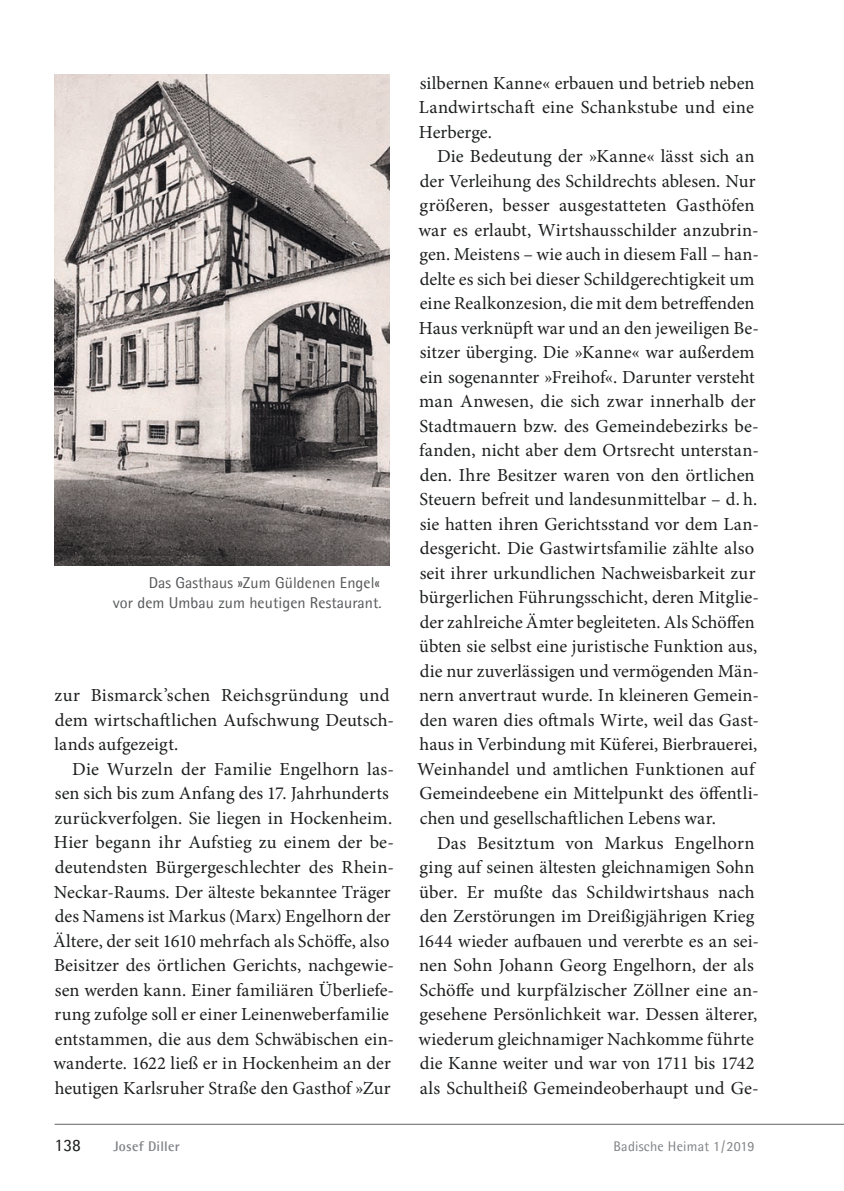
<style>
.page{position:relative;width:844px;height:1191px;background:#fff}
.page>*{position:absolute;margin:0;border:0;box-sizing:border-box;transform-origin:0 0}
.t1{font:18.38px "Minion Pro";letter-spacing:.005em;color:#1d1e1f}
.t2{font:17.5px "Agfa Rotis Semisans";color:#1d1e1f}
.t3{font:15.75px/20.1px "Agfa Rotis Semisans";letter-spacing:.005em;color:#57585a;text-align:right}
.t4{font:14px "Agfa Rotis Semisans";letter-spacing:.015em;color:#808285}
.t5{font:700 14px "Agfa Rotis Semisans";letter-spacing:.015em;color:#808285}
</style>
<div class="page">
<hr style="left:55px;top:1124px;width:788px;height:1px;background:#636366">
<img style="left:55px;top:74px;width:334px;height:491px">
<p class="t3" style="left:113px;top:573px;width:270px">Das Gasthaus »Zum Güldenen Engel«<br>vor dem Umbau zum heutigen Restaurant.</p>
<p class="t1" style="left:54px;top:688px;width:336px">zur Bismarck’schen Reichsgründung und</p>
<p class="t1" style="left:55px;top:712px;width:340px">dem wirtschaftlichen Aufschwung Deutsch-</p>
<p class="t1" style="left:55px;top:737px;width:125px">lands aufgezeigt.</p>
<p class="t1" style="left:72px;top:761px;width:323px">Die Wurzeln der Familie Engelhorn las-</p>
<p class="t1" style="left:55px;top:786px;width:335px">sen sich bis zum Anfang des 17. Jahrhunderts</p>
<p class="t1" style="left:54px;top:810px;width:339px">zurückverfolgen. Sie liegen in Hockenheim.</p>
<p class="t1" style="left:54px;top:835px;width:341px">Hier begann ihr Aufstieg zu einem der be-</p>
<p class="t1" style="left:55px;top:859px;width:340px">deutendsten Bürgergeschlechter des Rhein-</p>
<p class="t1" style="left:54px;top:884px;width:338px">Neckar-Raums. Der älteste bekanntee Träger</p>
<p class="t1" style="left:55px;top:908px;width:337px">des Namens ist Markus (Marx) Engelhorn der</p>
<p class="t1" style="left:53px;top:933px;width:338px">Ältere, der seit 1610 mehrfach als Schöffe, also</p>
<p class="t1" style="left:54px;top:957px;width:341px">Beisitzer des örtlichen Gerichts, nachgewie-</p>
<p class="t1" style="left:55px;top:982px;width:341px">sen werden kann. Einer familiären Überliefe-</p>
<p class="t1" style="left:54px;top:1006px;width:336px">rung zufolge soll er einer Leinenweberfamilie</p>
<p class="t1" style="left:55px;top:1031px;width:340px">entstammen, die aus dem Schwäbischen ein-</p>
<p class="t1" style="left:53px;top:1055px;width:339px">wanderte. 1622 ließ er in Hockenheim an der</p>
<p class="t1" style="left:55px;top:1080px;width:337px">heutigen Karlsruher Straße den Gasthof »Zur</p>
<p class="t1" style="left:419px;top:75px;width:336px">silbernen Kanne« erbauen und betrieb neben</p>
<p class="t1" style="left:419px;top:100px;width:336px">Landwirtschaft eine Schankstube und eine</p>
<p class="t1" style="left:419px;top:124px;width:75px">Herberge.</p>
<p class="t1" style="left:437px;top:149px;width:319px">Die Bedeutung der »Kanne« lässt sich an</p>
<p class="t1" style="left:420px;top:173px;width:337px">der Verleihung des Schildrechts ablesen. Nur</p>
<p class="t1" style="left:419px;top:198px;width:336px">größeren, besser ausgestatteten Gasthöfen</p>
<p class="t1" style="left:418px;top:222px;width:342px">war es erlaubt, Wirtshausschilder anzubrin-</p>
<p class="t1" style="left:419px;top:247px;width:341px">gen. Meistens – wie auch in diesem Fall – han-</p>
<p class="t1" style="left:420px;top:271px;width:336px">delte es sich bei dieser Schildgerechtigkeit um</p>
<p class="t1" style="left:420px;top:296px;width:336px">eine Realkonzesion, die mit dem betreffenden</p>
<p class="t1" style="left:419px;top:320px;width:341px">Haus verknüpft war und an den jeweiligen Be-</p>
<p class="t1" style="left:419px;top:345px;width:336px">sitzer überging. Die »Kanne« war außerdem</p>
<p class="t1" style="left:420px;top:369px;width:336px">ein sogenannter »Freihof«. Darunter versteht</p>
<p class="t1" style="left:419px;top:394px;width:338px">man Anwesen, die sich zwar innerhalb der</p>
<p class="t1" style="left:419px;top:418px;width:341px">Stadtmauern bzw. des Gemeindebezirks be-</p>
<p class="t1" style="left:419px;top:443px;width:341px">fanden, nicht aber dem Ortsrecht unterstan-</p>
<p class="t1" style="left:420px;top:467px;width:336px">den. Ihre Besitzer waren von den örtlichen</p>
<p class="t1" style="left:419px;top:492px;width:339px">Steuern befreit und landesunmittelbar – d. h.</p>
<p class="t1" style="left:419px;top:516px;width:340px">sie hatten ihren Gerichtsstand vor dem Lan-</p>
<p class="t1" style="left:420px;top:541px;width:336px">desgericht. Die Gastwirtsfamilie zählte also</p>
<p class="t1" style="left:419px;top:565px;width:337px">seit ihrer urkundlichen Nachweisbarkeit zur</p>
<p class="t1" style="left:419px;top:590px;width:341px">bürgerlichen Führungsschicht, deren Mitglie-</p>
<p class="t1" style="left:420px;top:614px;width:336px">der zahlreiche Ämter begleiteten. Als Schöffen</p>
<p class="t1" style="left:419px;top:639px;width:339px">übten sie selbst eine juristische Funktion aus,</p>
<p class="t1" style="left:420px;top:663px;width:340px">die nur zuverlässigen und vermögenden Män-</p>
<p class="t1" style="left:419px;top:688px;width:341px">nern anvertraut wurde. In kleineren Gemein-</p>
<p class="t1" style="left:420px;top:712px;width:340px">den waren dies oftmals Wirte, weil das Gast-</p>
<p class="t1" style="left:419px;top:737px;width:339px">haus in Verbindung mit Küferei, Bierbrauerei,</p>
<p class="t1" style="left:417px;top:761px;width:339px">Weinhandel und amtlichen Funktionen auf</p>
<p class="t1" style="left:419px;top:786px;width:341px">Gemeindeebene ein Mittelpunkt des öffentli-</p>
<p class="t1" style="left:420px;top:810px;width:298px">chen und gesellschaftlichen Lebens war.</p>
<p class="t1" style="left:437px;top:835px;width:319px">Das Besitztum von Markus Engelhorn</p>
<p class="t1" style="left:419px;top:859px;width:336px">ging auf seinen ältesten gleichnamigen Sohn</p>
<p class="t1" style="left:419px;top:884px;width:337px">über. Er mußte das Schildwirtshaus nach</p>
<p class="t1" style="left:420px;top:908px;width:336px">den Zerstörungen im Dreißigjährigen Krieg</p>
<p class="t1" style="left:417px;top:933px;width:343px">1644 wieder aufbauen und vererbte es an sei-</p>
<p class="t1" style="left:419px;top:957px;width:336px">nen Sohn Johann Georg Engelhorn, der als</p>
<p class="t1" style="left:419px;top:982px;width:341px">Schöffe und kurpfälzischer Zöllner eine an-</p>
<p class="t1" style="left:419px;top:1006px;width:339px">gesehene Persönlichkeit war. Dessen älterer,</p>
<p class="t1" style="left:418px;top:1031px;width:337px">wiederum gleichnamiger Nachkomme führte</p>
<p class="t1" style="left:420px;top:1055px;width:336px">die Kanne weiter und war von 1711 bis 1742</p>
<p class="t1" style="left:419px;top:1080px;width:340px">als Schultheiß Gemeindeoberhaupt und Ge-</p>
<p class="t2" style="left:55px;top:1134px;width:28px">138</p>
<p class="t5" style="left:113px;top:1137px;width:68px">Josef Diller</p>
<p class="t4" style="left:613px;top:1137px;width:142px">Badische Heimat 1 / 2019</p>
</div>
